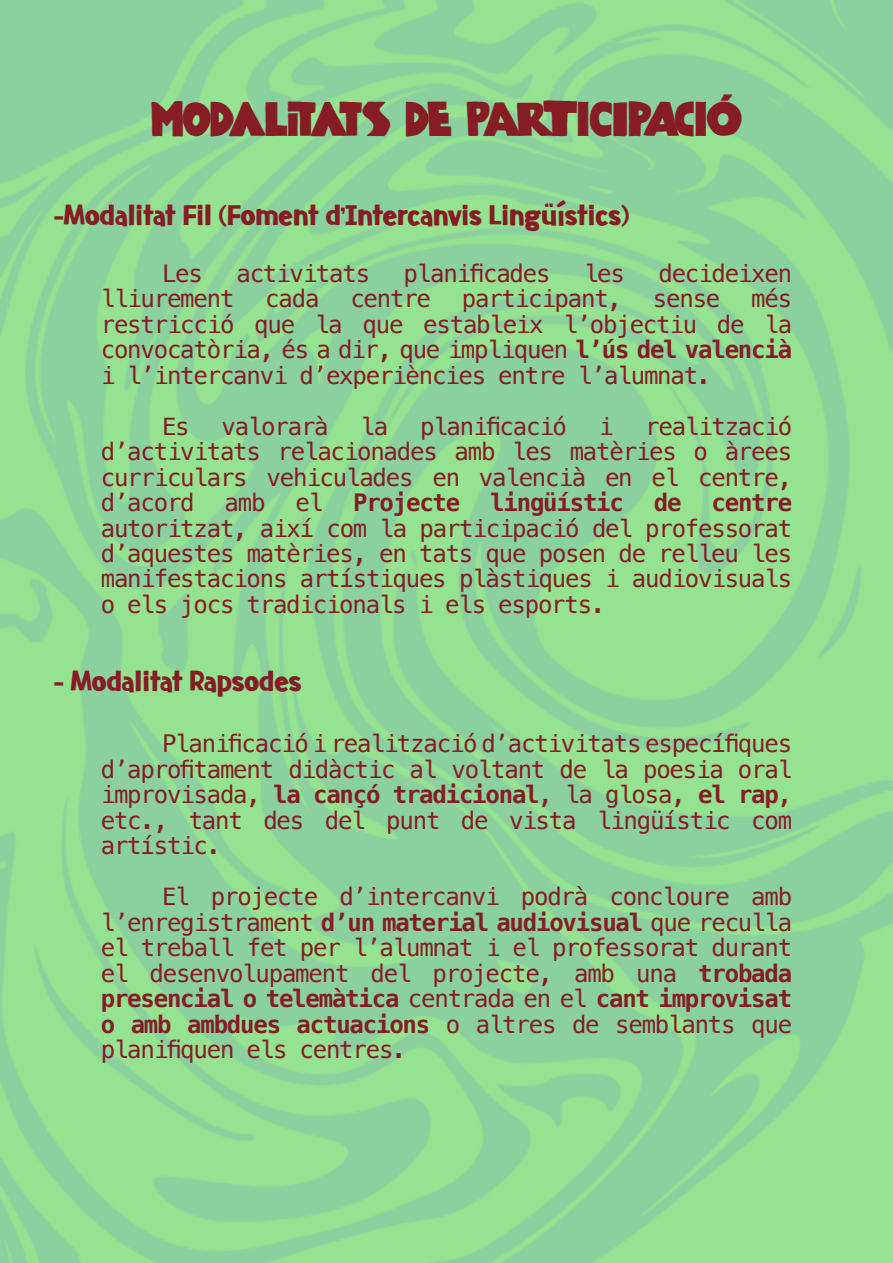
<style>
.page{position:relative;width:893px;height:1263px;background:#fff}
.page>*{position:absolute;margin:0;border:0;box-sizing:border-box;transform-origin:0 0}
.t1{font:45px "Kokoschka";letter-spacing:-.035em;color:#851c26}
.t2{font:43.5px "meatloafsolid";color:#851c26}
.t3{font:24px/25.5px "Menlo";letter-spacing:-.05em;color:#851c26;text-align:justify}
.s1{font-weight:700}
</style>
<div class="page">
<h1 class="t1" style="left:151px;top:92px;width:592px">MODALITATS DE PARTICIPACIÓ</h1>
<h2 class="t2" style="left:54px;top:193px;width:577px">-Modalitat Fil (Foment d’Intercanvis Lingüístics)</h2>
<p class="t3" style="left:162px;top:261px;width:42px">Les</p>
<p class="t3" style="left:236px;top:261px;width:135px">activitats</p>
<p class="t3" style="left:404px;top:261px;width:148px">planificades</p>
<p class="t3" style="left:584px;top:261px;width:42px">les</p>
<p class="t3" style="left:658px;top:261px;width:135px">decideixen</p>
<p class="t3" style="left:101px;top:286px;width:135px">lliurement</p>
<p class="t3" style="left:265px;top:286px;width:56px">cada</p>
<p class="t3" style="left:350px;top:286px;width:82px">centre</p>
<p class="t3" style="left:462px;top:286px;width:162px">participant,</p>
<p class="t3" style="left:653px;top:286px;width:69px">sense</p>
<p class="t3" style="left:101px;top:286px;width:693px;text-indent:650px">més restricció que la que estableix l’objectiu de la convocatòria, és a dir, que impliquen <span class="s1">l’ús del valencià </span>i l’intercanvi d’experiències entre l’alumnat.</p>
<p class="t3" style="left:162px;top:414px;width:29px">Es</p>
<p class="t3" style="left:222px;top:414px;width:109px">valorarà</p>
<p class="t3" style="left:361px;top:414px;width:29px">la</p>
<p class="t3" style="left:420px;top:414px;width:148px">planificació</p>
<p class="t3" style="left:599px;top:414px;width:16px">i</p>
<p class="t3" style="left:101px;top:414px;width:693px;text-indent:544px">realització d’activitats relacionades amb les matèries o àrees curriculars vehiculades en valencià en el centre, d’acord amb el <span class="s1">Projecte lingüístic de centre </span>autoritzat, així com la participació del professorat d’aquestes matèries, en tats que posen de relleu les manifestacions artístiques plàstiques i audiovisuals o els jocs tradicionals i els esports.</p>
<h2 class="t2" style="left:54px;top:659px;width:249px">- Modalitat Rapsodes</h2>
<p class="t3" style="left:101px;top:731px;width:693px;text-indent:61px">Planificació i realització d’activitats específiques d’aprofitament didàctic al voltant de la poesia oral improvisada, <span class="s1">la cançó tradicional</span>, la glosa, <span class="s1">el rap</span>, etc., tant des del punt de vista lingüístic com artístic.</p>
<p class="t3" style="left:101px;top:884px;width:693px;text-indent:61px">El projecte d’intercanvi podrà concloure amb l’enregistrament <span class="s1">d’un material audiovisual</span> que reculla el treball fet per l’alumnat i el professorat durant el desenvolupament del projecte, amb una <span class="s1">trobada presencial o telemàtica</span> centrada en el <span class="s1">cant improvisat o amb ambdues actuacions</span> o altres de semblants que planifiquen els centres.</p>
</div>
